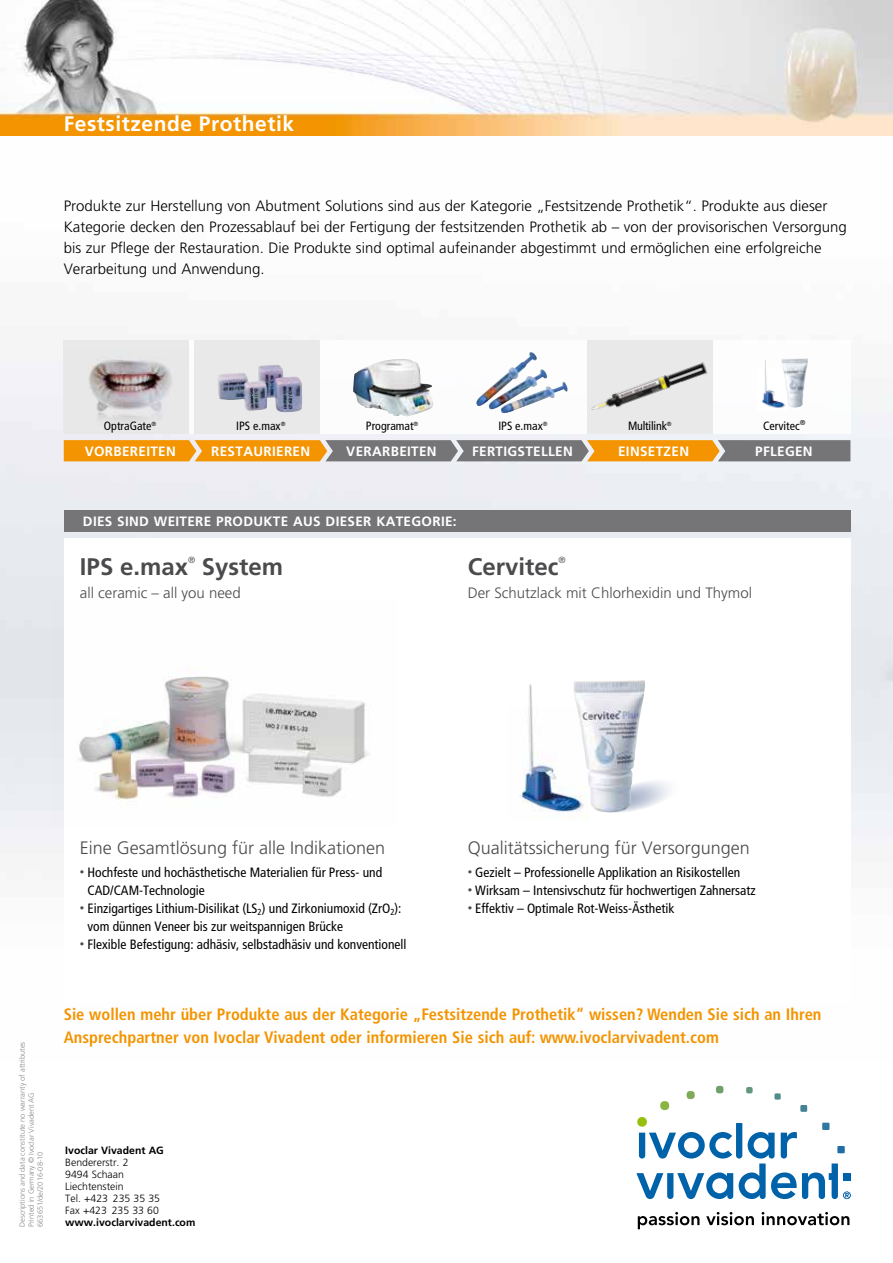
<style>
.page{position:relative;width:893px;height:1263px;background:#fff}
.page>*{position:absolute;margin:0;border:0;box-sizing:border-box;transform-origin:0 0}
.t1{font:700 24px "Frutiger";color:#4b4b4d}
.t2{font:700 21px "Frutiger";letter-spacing:.025em;color:#fff}
.t3{font:300 18px "Frutiger";color:#4b4b4d}
.t4{font:700 condensed 16.5px/22.5px "Frutiger";color:#f39400}
.t5{font:300 15px/21px "Frutiger";color:#000}
.t6{font:300 15px "Frutiger";color:#4b4b4d}
.t7{font:condensed 13.5px/18px "Frutiger";color:#000}
.t8{font:700 13.5px "Frutiger";letter-spacing:.025em;color:#fff}
.t9{font:condensed 12px "Frutiger";color:#000}
.t10{font:300 10.5px/12px "Frutiger";color:#000}
.t11{font:700 10.5px "Frutiger";color:#000}
.t12{font:300 9px "Frutiger";color:#4b4b4d}
.t13{font:300 7.5px/9px "Frutiger";color:#87888a}
.s1{font-size:9px;color:#4b4b4d}
</style>
<div class="page">
<svg style="left:636px;top:1086px;width:215px;height:113px"></svg>
<svg style="left:638px;top:1212px;width:61px;height:17px"></svg>
<svg style="left:706px;top:1212px;width:48px;height:13px"></svg>
<svg style="left:762px;top:1212px;width:87px;height:13px"></svg>
<img style="left:0;top:135px;width:893px;height:719px">
<img style="left:0;top:0;width:893px;height:135px">
<div style="left:64px;top:510px;width:786px;height:21px;background:#757577"></div>
<div style="left:64px;top:538px;width:786px;height:463px;background:#fff"></div>
<img style="left:51px;top:600px;width:319px;height:225px">
<svg style="left:64px;top:440px;width:753px;height:21px;background:#b98940"></svg>
<div style="left:64px;top:340px;width:786px;height:94px;background:#fff"></div>
<div style="left:195px;top:340px;width:125px;height:94px;background:#e9e9ea"></div>
<div style="left:64px;top:340px;width:125px;height:94px;background:#e9e9ea"></div>
<img style="left:761px;top:360px;width:20px;height:48px">
<img style="left:781px;top:358px;width:27px;height:50px">
<img style="left:520px;top:684px;width:69px;height:136px">
<svg style="left:645px;top:781px;width:25px;height:27px"></svg>
<img style="left:573px;top:680px;width:72px;height:133px">
<img style="left:556px;top:313px;width:188px;height:123px">
<img style="left:64px;top:350px;width:132px;height:90px">
<img style="left:218px;top:365px;width:59px;height:33px">
<img style="left:476px;top:352px;width:92px;height:62px">
<img style="left:353px;top:359px;width:81px;height:57px">
<img style="left:817px;top:425px;width:76px;height:371px">
<h2 class="t2" style="left:64px;top:112px;width:232px">Festsitzende Prothetik</h2>
<p class="t5" style="left:64px;top:196px;width:785px">Produkte zur Herstellung von Abutment Solutions sind aus der Kategorie „Festsitzende Prothetik“. Produkte aus dieser Kategorie decken den Prozessablauf bei der Fertigung der festsitzenden Prothetik ab – von der provisorischen Versorgung bis zur Pflege der Restauration. Die Produkte sind optimal aufeinander abgestimmt und ermöglichen eine erfolgreiche Verarbeitung und Anwendung.</p>
<p class="t9" style="left:104px;top:419px;width:54px">OptraGate<sup>®</sup></p>
<p class="t9" style="left:498px;top:419px;width:51px">IPS e.max<sup>®</sup></p>
<p class="t9" style="left:236px;top:419px;width:51px">IPS e.max<sup>®</sup></p>
<p class="t9" style="left:366px;top:419px;width:54px">Programat<sup>®</sup></p>
<p class="t9" style="left:628px;top:419px;width:45px">Multilink<sup>®</sup></p>
<p class="t8" style="left:85px;top:443px;width:93px">VORBEREITEN</p>
<p class="t8" style="left:211px;top:443px;width:100px">RESTAURIEREN</p>
<p class="t8" style="left:346px;top:443px;width:92px">VERARBEITEN</p>
<p class="t8" style="left:472px;top:443px;width:102px">FERTIGSTELLEN</p>
<p class="t8" style="left:618px;top:443px;width:72px">EINSETZEN</p>
<p class="t8" style="left:83px;top:513px;width:375px">DIES SIND WEITERE PRODUKTE AUS DIESER KATEGORIE:</p>
<h1 class="t1" style="left:80px;top:553px;width:110px">IPS e.max</h1>
<p class="t12" style="left:188px;top:555px;width:9px">®</p>
<h1 class="t1" style="left:202px;top:553px;width:83px">System</h1>
<h1 class="t1" style="left:468px;top:553px;width:92px">Cervitec</h1>
<p class="t12" style="left:558px;top:555px;width:9px">®</p>
<p class="t9" style="left:763px;top:419px;width:44px">Cervitec<sup>®</sup></p>
<p class="t8" style="left:755px;top:443px;width:59px">PFLEGEN</p>
<p class="t6" style="left:80px;top:584px;width:162px">all ceramic – all you need</p>
<p class="t6" style="left:468px;top:584px;width:286px">Der Schutzlack mit Chlorhexidin und Thymol</p>
<h3 class="t3" style="left:80px;top:838px;width:307px">Eine Gesamtlösung für alle Indikationen</h3>
<p class="t7" style="left:87px;top:863px;width:296px;text-indent:-8px"><span class="s1">•</span> Hochfeste und hochästhetische Materialien für Press- und<br>CAD/CAM-Technologie</p>
<p class="t7" style="left:87px;top:899px;width:316px;text-indent:-8px"><span class="s1">•</span> Einzigartiges Lithium-Disilikat (LS<sub>2</sub>) und Zirkoniumoxid (ZrO<sub>2</sub>): vom dünnen Veneer bis zur weitspannigen Brücke</p>
<p class="t7" style="left:80px;top:935px;width:328px"><span class="s1">•</span> Flexible Befestigung: adhäsiv, selbstadhäsiv und konventionell</p>
<h3 class="t3" style="left:468px;top:838px;width:284px">Qualitätssicherung für Versorgungen</h3>
<p class="t7" style="left:468px;top:863px;width:274px"><span class="s1">•</span> Gezielt – Professionelle Applikation an Risikostellen</p>
<p class="t7" style="left:468px;top:881px;width:289px"><span class="s1">•</span> Wirksam – Intensivschutz für hochwertigen Zahnersatz</p>
<p class="t7" style="left:468px;top:899px;width:208px"><span class="s1">•</span> Effektiv – Optimale Rot-Weiss-Ästhetik</p>
<p class="t13" style="left:18px;top:1227px;width:187px;rotate:-90deg">Descriptions and data constitute no warranty of attributes<br>Printed in Germany © Ivoclar Vivadent AG<br>663651/de/2016-08-10</p>
<p class="t4" style="left:64px;top:1003px;width:759px">Sie wollen mehr über Produkte aus der Kategorie „Festsitzende Prothetik“ wissen? Wenden Sie sich an Ihren<br>Ansprechpartner von Ivoclar Vivadent oder informieren Sie sich auf: www.ivoclarvivadent.com</p>
<p class="t11" style="left:65px;top:1144px;width:100px">Ivoclar Vivadent AG</p>
<p class="t10" style="left:65px;top:1156px;width:96px">Bendererstr. 2<br>9494 Schaan<br>Liechtenstein<br>Tel. +423 235 35 35<br>Fax +423 235 33 60</p>
<p class="t11" style="left:65px;top:1216px;width:132px">www.ivoclarvivadent.com</p>
</div>
